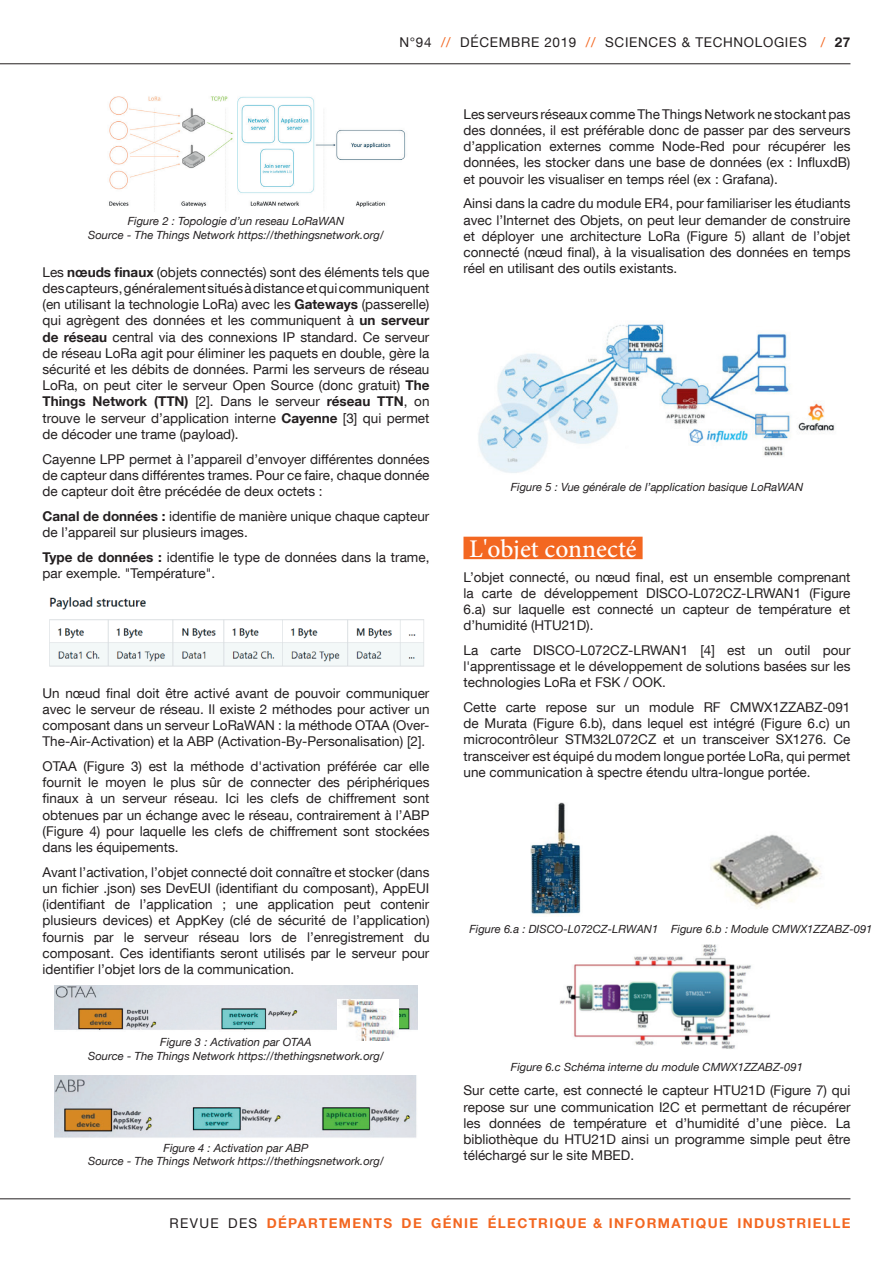
<style>
.page{position:relative;width:893px;height:1263px;background:#fff}
.page>*{position:absolute;margin:0;border:0;box-sizing:border-box;transform-origin:0 0}
.t1{font:500 25.5px "Minion Pro";color:#fff}
.t2{font:13.5px/16.2px "Helvetica Neue LT Com";color:#231f20;text-align:justify}
.t3{font:700 13.5px "Helvetica Neue LT Com";letter-spacing:.1em;color:#f36721}
.t4{font:13.5px "Helvetica Neue LT Com";letter-spacing:.05em;color:#231f20}
.t5{font:italic 11.25px/13.5px "Helvetica Neue LT Com";color:#231f20;text-align:center}
.s1{color:#f36721}
.s2{font-weight:700}
.s3{font-weight:400;color:#231f20}
</style>
<div class="page">
<hr style="left:0;top:63px;width:850px;height:1px;background:#231f20">
<hr style="left:0;top:1198px;width:850px;height:1px;background:#231f20">
<img style="left:109px;top:95px;width:297px;height:117px">
<img style="left:49px;top:597px;width:375px;height:70px">
<img style="left:54px;top:985px;width:364px;height:45px">
<img style="left:55px;top:1075px;width:362px;height:63px">
<div style="left:463px;top:537px;width:180px;height:22px;background:#f36721"></div>
<img style="left:478px;top:324px;width:357px;height:149px">
<img style="left:530px;top:802px;width:51px;height:113px">
<img style="left:710px;top:834px;width:112px;height:75px">
<img style="left:560px;top:944px;width:211px;height:105px">
<img style="left:337px;top:999px;width:62px;height:41px">
<p class="t4" style="left:399px;top:34px;width:453px">N°94 <span class="s1">//</span> DÉCEMBRE 2019 <span class="s1">//</span> SCIENCES &amp; TECHNOLOGIES <span class="s1">/</span> <span class="s2">27</span></p>
<p class="t5" style="left:88px;top:214px;width:297px">Figure 2 : Topologie d’un reseau LoRaWAN<br>Source - The Things Network https://thethingsnetwork.org/</p>
<p class="t2" style="left:43px;top:264px;width:388px">Les <span class="s2">nœuds finaux</span> (objets connectés) sont des éléments tels que des capteurs, généralement situés à distance et qui communiquent (en utilisant la technologie LoRa) avec les <span class="s2">Gateways</span> (passerelle) qui agrègent des données et les communiquent à <span class="s2">un serveur de réseau</span> central via des connexions IP standard. Ce serveur de réseau LoRa agit pour éliminer les paquets en double, gère la sécurité et les débits de données. Parmi les serveurs de réseau LoRa, on peut citer le serveur Open Source (donc gratuit) <span class="s2">The Things Network (TTN)</span> [2]. Dans le serveur <span class="s2">réseau TTN</span>, on trouve le serveur d’application interne <span class="s2">Cayenne</span> [3] qui permet de décoder une trame (payload).</p>
<p class="t2" style="left:43px;top:450px;width:388px">Cayenne LPP permet à l’appareil d’envoyer différentes données de capteur dans différentes trames. Pour ce faire, chaque donnée de capteur doit être précédée de deux octets :</p>
<p class="t2" style="left:43px;top:507px;width:388px"><span class="s2">Canal de données :</span> identifie de manière unique chaque capteur de l’appareil sur plusieurs images.</p>
<p class="t2" style="left:43px;top:548px;width:388px"><span class="s2">Type de données :</span> identifie le type de données dans la trame, par exemple. "Température".</p>
<p class="t2" style="left:43px;top:684px;width:388px">Un nœud final doit être activé avant de pouvoir communiquer avec le serveur de réseau. Il existe 2 méthodes pour activer un composant dans un serveur LoRaWAN : la méthode OTAA (Over-The-Air-Activation) et la ABP (Activation-By-Personalisation) [2].</p>
<p class="t2" style="left:43px;top:758px;width:388px">OTAA (Figure 3) est la méthode d'activation préférée car elle fournit le moyen le plus sûr de connecter des périphériques finaux à un serveur réseau. Ici les clefs de chiffrement sont obtenues par un échange avec le réseau, contrairement à l’ABP (Figure 4) pour laquelle les clefs de chiffrement sont stockées dans les équipements.</p>
<p class="t2" style="left:43px;top:863px;width:388px">Avant l’activation, l’objet connecté doit connaître et stocker (dans un fichier .json) ses DevEUI (identifiant du composant), AppEUI (identifiant de l’application ; une application peut contenir plusieurs devices) et AppKey (clé de sécurité de l’application) fournis par le serveur réseau lors de l’enregistrement du composant. Ces identifiants seront utilisés par le serveur pour identifier l’objet lors de la communication.</p>
<p class="t5" style="left:88px;top:1035px;width:297px">Figure 3 : Activation par OTAA<br>Source - The Things Network https://thethingsnetwork.org/</p>
<p class="t5" style="left:88px;top:1141px;width:297px">Figure 4 : Activation par ABP<br>Source - The Things Network https://thethingsnetwork.org/</p>
<p class="t2" style="left:463px;top:106px;width:388px">Les serveurs réseaux comme The Things Network ne stockant pas des données, il est préférable donc de passer par des serveurs d’application externes comme Node-Red pour récupérer les données, les stocker dans une base de données (ex : InfluxdB) et pouvoir les visualiser en temps réel (ex : Grafana).</p>
<p class="t2" style="left:463px;top:195px;width:388px">Ainsi dans la cadre du module ER4, pour familiariser les étudiants avec l’Internet des Objets, on peut leur demander de construire et déployer une architecture LoRa (Figure 5) allant de l’objet connecté (nœud final), à la visualisation des données en temps réel en utilisant des outils existants.</p>
<p class="t5" style="left:511px;top:480px;width:294px">Figure 5 : Vue générale de l’application basique LoRaWAN</p>
<h1 class="t1" style="left:469px;top:533px;width:169px">L'objet connecté</h1>
<p class="t2" style="left:463px;top:568px;width:388px">L’objet connecté, ou nœud final, est un ensemble comprenant la carte de développement DISCO-L072CZ-LRWAN1 (Figure 6.a) sur laquelle est connecté un capteur de température et d’humidité (HTU21D).</p>
<p class="t2" style="left:463px;top:642px;width:388px">La carte DISCO-L072CZ-LRWAN1 [4] est un outil pour l'apprentissage et le développement de solutions basées sur les technologies LoRa et FSK / OOK.</p>
<p class="t2" style="left:463px;top:699px;width:388px">Cette carte repose sur un module RF CMWX1ZZABZ-091 de Murata (Figure 6.b), dans lequel est intégré (Figure 6.c) un microcontrôleur STM32L072CZ et un transceiver SX1276. Ce transceiver est équipé du modem longue portée LoRa, qui permet une communication à spectre étendu ultra-longue portée.</p>
<p class="t5" style="left:469px;top:922px;width:405px">Figure 6.a : DISCO-L072CZ-LRWAN1 Figure 6.b : Module CMWX1ZZABZ-091</p>
<p class="t5" style="left:511px;top:1059px;width:294px">Figure 6.c Schéma interne du module CMWX1ZZABZ-091</p>
<p class="t2" style="left:463px;top:1082px;width:388px">Sur cette carte, est connecté le capteur HTU21D (Figure 7) qui repose sur une communication I2C et permettant de récupérer les données de température et d’humidité d’une pièce. La bibliothèque du HTU21D ainsi un programme simple peut être téléchargé sur le site MBED.</p>
<p class="t3" style="left:170px;top:1214px;width:682px"><span class="s3">REVUE DES</span> DÉPARTEMENTS DE GÉNIE ÉLECTRIQUE &amp; INFORMATIQUE INDUSTRIELLE</p>
</div>
